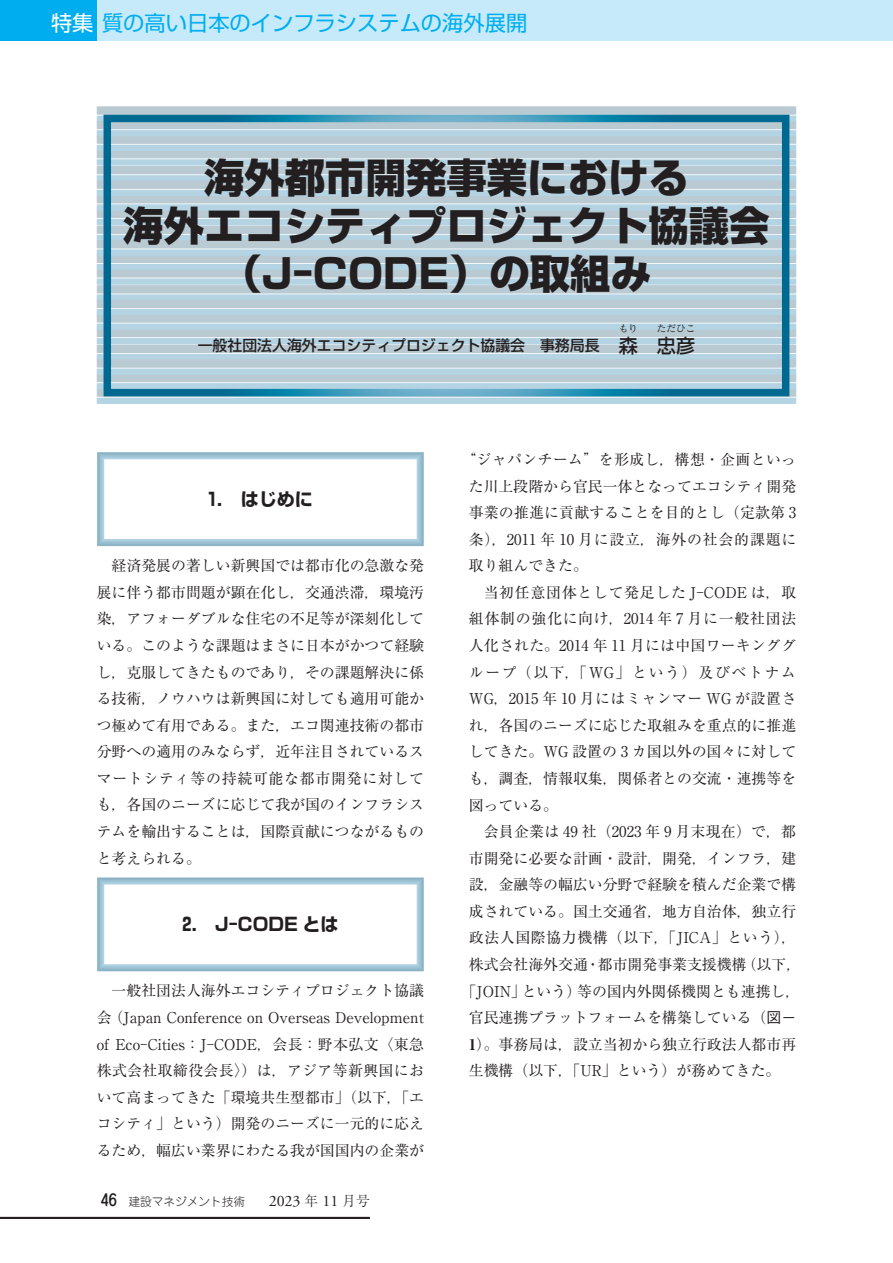
<style>
.page{position:relative;width:893px;height:1263px;background:#fff}
.page>*{position:absolute;margin:0;border:0;box-sizing:border-box;transform-origin:0 0}
.特集_タイトル{font:800 40.35px "Shin Go Pr 6 N";color:#231f20}
.t1{font:21.3px "Shin Go Pr 6 N";color:#00aeef}
.タイトル_名前{font:500 19.2px "Shin Go Pr 6 N";color:#231f20}
.大見出し_1__特集{font:700 18px "Shin Go Pr 6 N";color:#231f20}
.本文_14Q{font:14.85px/26.5px "Ryumin Pr 6 N";color:#231f20;text-align:justify}
.タイトル_名前-2{font:500 14.85px "Shin Go Pr 6 N";color:#231f20}
.本文_14Q-2{font:14.85px "Ryumin Pr 6 N";letter-spacing:.045em;color:#231f20}
.本文_14Q-3{font:14.85px "Ryumin Pr 6 N";letter-spacing:.02em;color:#231f20}
.t2{font:300 11.7px "Jun 101 Pro";color:#231f20}
.タイトル_名前-3{font:9.6px "Ryumin Pr 6 N";color:#231f20}
.s1{color:#fff}
.s2{font-size:19.2px}
.s3{font-family:"Jun 34 Pro";font-weight:500;font-size:15.9px}
.s4{font-family:"Adobe Garamond Pro";font-weight:400;font-size:15.9px}
.s5{font-family:"Ryumin Pr 6 N";font-size:13.8px}
.s6{font-family:"Gothic BBB Pr 6 N";font-weight:500}
.s7{font-weight:800}
</style>
<div class="page">
<div style="left:0;top:0;width:98px;height:40px;background:#00aeef"></div>
<div style="left:98px;top:0;width:795px;height:40px;background:#c6eafa"></div>
<svg style="left:97px;top:452px;width:327px;height:94px"></svg>
<svg style="left:97px;top:877px;width:327px;height:95px"></svg>
<svg style="left:97px;top:106px;width:699px;height:298px;background:#b0cbd8"></svg>
<hr style="left:0;top:1217px;width:370px;height:2px;background:#231f20">
<h2 class="t1" style="left:51px;top:6px;width:478px"><span class="s1">特集</span>質の高い日本のインフラシステムの海外展開</h2>
<p class="特集_タイトル" style="left:204px;top:146px;width:486px">海外都市開発事業における</p>
<p class="特集_タイトル" style="left:123px;top:193px;width:648px">海外エコシティプロジェクト協議会</p>
<p class="特集_タイトル" style="left:222px;top:241px;width:431px">（J-CODE）の取組み</p>
<p class="タイトル_名前-3" style="left:619px;top:320px;width:21px">もり</p>
<p class="タイトル_名前-2" style="left:198px;top:333px;width:442px">一般社団法人海外エコシティプロジェクト協議会　事務局長 <span class="s2">森</span></p>
<p class="タイトル_名前-3" style="left:657px;top:320px;width:40px">ただひこ</p>
<p class="タイトル_名前" style="left:657px;top:330px;width:40px">忠彦</p>
<p class="大見出し_1__特集" style="left:208px;top:485px;width:107px">1.　はじめに</p>
<p class="本文_14Q" style="left:97px;top:552px;width:329px;text-indent:15px">経済発展の著しい新興国では都市化の急激な発展に伴う都市問題が顕在化し，交通渋滞，環境汚染，アフォーダブルな住宅の不足等が深刻化している。このような課題はまさに日本がかつて経験し，克服してきたものであり，その課題解決に係る技術，ノウハウは新興国に対しても適用可能かつ極めて有用である。また，エコ関連技術の都市分野への適用のみならず，近年注目されているスマートシティ等の持続可能な都市開発に対しても，各国のニーズに応じて我が国のインフラシステムを輸出することは，国際貢献につながるものと考えられる。</p>
<p class="大見出し_1__特集" style="left:182px;top:910px;width:158px">2.　J-CODE とは</p>
<p class="本文_14Q" style="left:97px;top:977px;width:329px;text-indent:15px">一般社団法人海外エコシティプロジェクト協議会（Japan Conference on Overseas Development of Eco-Cities：J-CODE，会長：野本弘文〈東急株式会社取締役会長〉）は，アジア等新興国において高まってきた「環境共生型都市」（以下，「エコシティ」という）開発のニーズに一元的に応えるため，幅広い業界にわたる我が国国内の企業が</p>
<p class="t2" style="left:101px;top:1192px;width:270px"><span class="s3">46</span> 建設マネジメント技術　　<span class="s4">2023</span> <span class="s5">年</span> <span class="s4">11</span> <span class="s5">月号</span></p>
<p class="本文_14Q" style="left:469px;top:445px;width:329px;text-indent:-7px">“ジャパンチーム”を形成し，構想・企画といった川上段階から官民一体となってエコシティ開発事業の推進に貢献することを目的とし（定款第 3条），2011 年 10 月に設立，海外の社会的課題に取り組んできた。</p>
<p class="本文_14Q" style="left:469px;top:578px;width:329px;text-indent:15px">当初任意団体として発足した J-CODE は，取組体制の強化に向け，2014 年 7 月に一般社団法人化された。2014 年 11 月には中国ワーキンググループ（以下，「WG」という）及びベトナムWG，2015 年 10 月にはミャンマー WG が設置され，各国のニーズに応じた取組みを重点的に推進してきた。WG 設置の 3 カ国以外の国々に対しても，調査，情報収集，関係者との交流・連携等を図っている。</p>
<p class="本文_14Q-3" style="left:484px;top:820px;width:314px">会員企業は 49 社（2023 年 9 月末現在）で，都</p>
<p class="本文_14Q" style="left:469px;top:844px;width:329px">市開発に必要な計画・設計，開発，インフラ，建</p>
<p class="本文_14Q" style="left:469px;top:871px;width:329px">設，金融等の幅広い分野で経験を積んだ企業で構</p>
<p class="本文_14Q" style="left:469px;top:897px;width:329px">成されている。国土交通省，地方自治体，独立行</p>
<p class="本文_14Q-2" style="left:469px;top:926px;width:329px">政法人国際協力機構（以下，「JICA」という），</p>
<p class="本文_14Q" style="left:469px;top:950px;width:334px">株式会社海外交通・都市開発事業支援機構（以下，</p>
<p class="本文_14Q" style="left:461px;top:977px;width:340px">「JOIN」という）等の国内外関係機関とも連携し，</p>
<p class="本文_14Q" style="left:469px;top:1003px;width:329px">官民連携プラットフォームを構築している（<span class="s6">図－</span></p>
<p class="本文_14Q" style="left:469px;top:1030px;width:329px"><span class="s7">1</span>）。事務局は，設立当初から独立行政法人都市再</p>
<p class="本文_14Q" style="left:469px;top:1057px;width:313px">生機構（以下，「UR」という）が務めてきた。</p>
</div>
